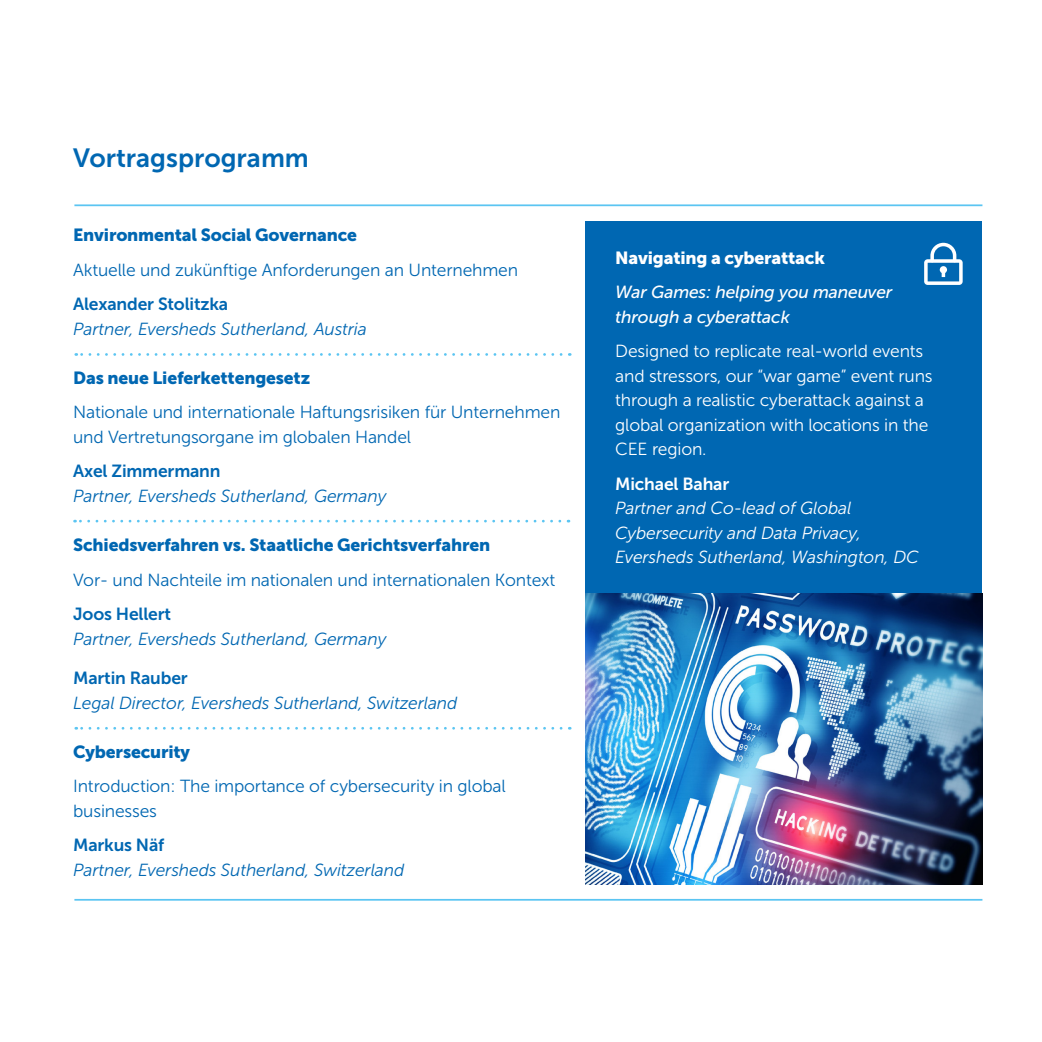
<style>
.page{position:relative;width:1042px;height:1042px;background:#fff}
.page>*{position:absolute;margin:0;border:0;box-sizing:border-box;transform-origin:0 0}
.t1{font:26.25px "Museo Sans 700";color:#0067b2}
.t2{font:17.5px/24.5px "Museo Sans 300";letter-spacing:-.01em;color:#0067b2}
.t3{font:italic 17.5px "Museo Sans 300";letter-spacing:-.01em;color:#0067b2}
.t4{font:17.5px/24.5px "Museo Sans 300";letter-spacing:-.01em;color:#fff}
.t5{font:17.5px "Museo Sans 900";letter-spacing:-.01em;color:#0067b2}
.t6{font:italic 17.5px/24.5px "Museo Sans 300";letter-spacing:-.01em;color:#fff}
.t7{font:17.5px "Museo Sans 700";letter-spacing:-.01em;color:#0067b2}
.t8{font:italic 17.5px/24.5px "Museo Sans 500";letter-spacing:-.01em;color:#fff}
.t9{font:17.5px "Museo Sans 900";letter-spacing:-.01em;color:#fff}
.t10{font:17.5px "Museo Sans 700";letter-spacing:-.01em;color:#fff}
</style>
<div class="page">
<hr style="left:74px;top:204px;width:908px;height:2px;background:#5bc5f2">
<svg style="left:76px;top:353px;width:485px;height:3px"></svg>
<svg style="left:75px;top:520px;width:485px;height:2px"></svg>
<svg style="left:76px;top:727px;width:485px;height:2px"></svg>
<hr style="left:74px;top:899px;width:908px;height:1px;background:#5bc5f2">
<div style="left:585px;top:221px;width:397px;height:373px;background:#0067b2"></div>
<img style="left:585px;top:594px;width:397px;height:290px">
<svg style="left:924px;top:243px;width:38px;height:42px"></svg>
<h1 class="t1" style="left:73px;top:144px;width:237px">Vortragsprogramm</h1>
<p class="t5" style="left:73px;top:225px;width:285px">Environmental Social Governance</p>
<p class="t2" style="left:73px;top:258px;width:446px">Aktuelle und zukünftige Anforderungen an Unternehmen</p>
<p class="t7" style="left:73px;top:294px;width:157px">Alexander Stolitzka</p>
<p class="t3" style="left:73px;top:319px;width:295px">Partner, Eversheds Sutherland, Austria</p>
<p class="t5" style="left:73px;top:368px;width:238px">Das neue Lieferkettengesetz</p>
<p class="t2" style="left:73px;top:400px;width:489px">Nationale und internationale Haftungsrisiken für Unternehmen und Vertretungsorgane im globalen Handel</p>
<p class="t7" style="left:73px;top:462px;width:149px">Axel Zimmermann</p>
<p class="t3" style="left:73px;top:486px;width:315px">Partner, Eversheds Sutherland, Germany</p>
<p class="t5" style="left:73px;top:535px;width:418px">Schiedsverfahren vs. Staatliche Gerichtsverfahren</p>
<p class="t2" style="left:73px;top:567px;width:484px">Vor- und Nachteile im nationalen und internationalen Kontext</p>
<p class="t7" style="left:73px;top:604px;width:99px">Joos Hellert</p>
<p class="t3" style="left:73px;top:629px;width:315px">Partner, Eversheds Sutherland, Germany</p>
<p class="t7" style="left:73px;top:668px;width:116px">Martin Rauber</p>
<p class="t3" style="left:73px;top:693px;width:386px">Legal Director, Eversheds Sutherland, Switzerland</p>
<p class="t5" style="left:73px;top:742px;width:118px">Cybersecurity</p>
<p class="t2" style="left:73px;top:774px;width:434px">Introduction: The importance of cybersecurity in global businesses</p>
<p class="t7" style="left:73px;top:835px;width:93px">Markus Näf</p>
<p class="t3" style="left:73px;top:860px;width:333px">Partner, Eversheds Sutherland, Switzerland</p>
<p class="t9" style="left:615px;top:248px;width:211px">Navigating a cyberattack</p>
<p class="t8" style="left:615px;top:280px;width:279px">War Games: helping you maneuver through a cyberattack</p>
<p class="t4" style="left:615px;top:339px;width:319px">Designed to replicate real-world events and stressors, our “war game” event runs through a realistic cyberattack against a global organization with locations in the CEE region.</p>
<p class="t10" style="left:615px;top:474px;width:115px">Michael Bahar</p>
<p class="t6" style="left:615px;top:496px;width:305px">Partner and Co-lead of Global<br>Cybersecurity and Data Privacy,<br>Eversheds Sutherland, Washington, DC</p>
</div>
